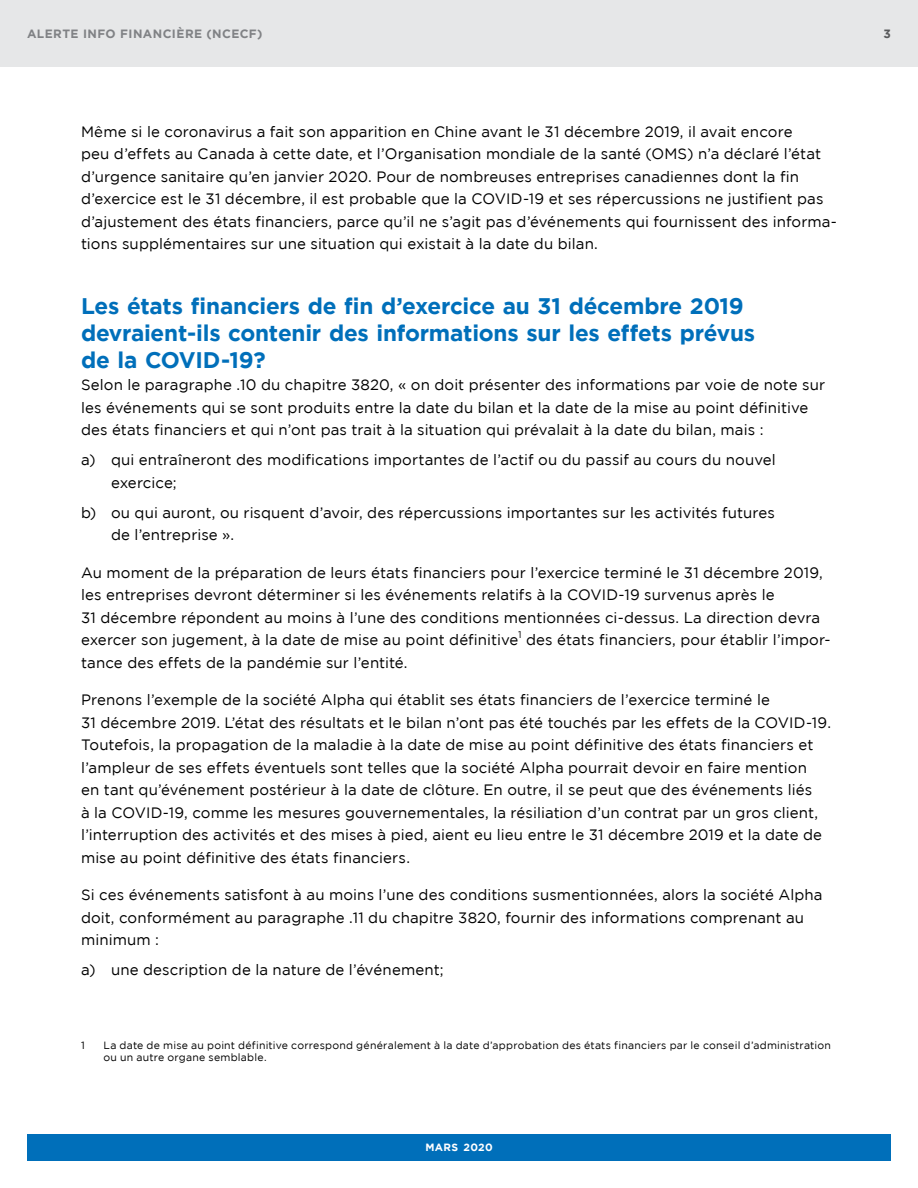
<style>
.page{position:relative;width:918px;height:1188px;background:#fff}
.page>*{position:absolute;margin:0;border:0;box-sizing:border-box;transform-origin:0 0}
.t1{font:700 22.5px/27px "Gotham";letter-spacing:-.01em;color:#006fba}
.t2{font:15px/22.5px "Gotham";letter-spacing:.01em;color:#000}
.t3{font:700 12px "Gotham";letter-spacing:.03em;color:#808285}
.t4{font:700 12px "Gotham";color:#58595b}
.t5{font:10.5px/12.6px "Gotham";letter-spacing:.02em;color:#000}
.t6{font:700 10.5px "Gotham";letter-spacing:.03em;color:#fff}
.t7{font:9.75px "Gotham";color:#000}
</style>
<div class="page">
<div style="left:27px;top:1134px;width:864px;height:27px;background:#006fba"></div>
<div style="left:0;top:0;width:918px;height:68px;background:#e6e7e8"></div>
<p class="t3" style="left:27px;top:27px;width:19px">Alerte</p>
<p class="t3" style="left:83px;top:27px;width:9px">info</p>
<p class="t3" style="left:120px;top:27px;width:9px">financi</p>
<p class="t3" style="left:176px;top:27px;width:88px">ère (NCECF)</p>
<p class="t4" style="left:884px;top:27px;width:9px">3</p>
<p class="t2" style="left:81px;top:120px;width:757px">Même si le coronavirus a fait son apparition en Chine avant le 31 décembre 2019, il avait encore<br>peu d’effets au Canada à cette date, et l’Organisation mondiale de la santé (OMS) n’a déclaré l’état d’urgence sanitaire qu’en janvier 2020. Pour de nombreuses entreprises canadiennes dont la fin d’exercice est le 31 décembre, il est probable que la COVID-19 et ses répercussions ne justifient pas d’ajustement des états financiers, parce qu’il ne s’agit pas d’événements qui fournissent des informa&shy;tions supplémentaires sur une situation qui existait à la date du bilan.</p>
<h1 class="t1" style="left:81px;top:292px;width:676px">Les états financiers de fin d’exercice au 31 décembre 2019 devraient-ils contenir des informations sur les effets prévus de la COVID-19?</h1>
<p class="t2" style="left:81px;top:374px;width:746px">Selon le paragraphe .10 du chapitre 3820, « on doit présenter des informations par voie de note sur les événements qui se sont produits entre la date du bilan et la date de la mise au point définitive des états financiers et qui n’ont pas trait à la situation qui prévalait à la date du bilan, mais :</p>
<p class="t2" style="left:111px;top:449px;width:666px;text-indent:-30px">a) qui entraîneront des modifications importantes de l’actif ou du passif au cours du nouvel exercice;</p>
<p class="t2" style="left:111px;top:501px;width:666px;text-indent:-30px">b) ou qui auront, ou risquent d’avoir, des répercussions importantes sur les activités futures de l’entreprise ».</p>
<p class="t2" style="left:81px;top:561px;width:743px">Au moment de la préparation de leurs états financiers pour l’exercice terminé le 31 décembre 2019, les entreprises devront déterminer si les événements relatifs à la COVID-19 survenus après le<br>31 décembre répondent au moins à l’une des conditions mentionnées ci-dessus. La direction devra exercer son jugement, à la date de mise au point définitive</p>
<p class="t7" style="left:518px;top:629px;width:5px">1</p>
<p class="t2" style="left:526px;top:629px;width:306px">des états financiers, pour établir l’impor-</p>
<p class="t2" style="left:81px;top:651px;width:328px">tance des effets de la pandémie sur l’entité.</p>
<p class="t2" style="left:81px;top:689px;width:752px">Prenons l’exemple de la société Alpha qui établit ses états financiers de l’exercice terminé le<br>31 décembre 2019. L’état des résultats et le bilan n’ont pas été touchés par les effets de la COVID-19.<br>Toutefois, la propagation de la maladie à la date de mise au point définitive des états financiers et l’ampleur de ses effets éventuels sont telles que la société Alpha pourrait devoir en faire mention<br>en tant qu’événement postérieur à la date de clôture. En outre, il se peut que des événements liés<br>à la COVID-19, comme les mesures gouvernementales, la résiliation d’un contrat par un gros client, l’interruption des activités et des mises à pied, aient eu lieu entre le 31 décembre 2019 et la date de mise au point définitive des états financiers.</p>
<p class="t2" style="left:81px;top:884px;width:743px">Si ces événements satisfont à au moins l’une des conditions susmentionnées, alors la société Alpha doit, conformément au paragraphe .11 du chapitre 3820, fournir des informations comprenant au minimum :</p>
<p class="t2" style="left:81px;top:959px;width:364px">a) une description de la nature de l’événement;</p>
<p class="t5" style="left:81px;top:1038px;width:5px">1</p>
<p class="t5" style="left:104px;top:1038px;width:729px">La date de mise au point définitive correspond généralement à la date d’approbation des états financiers par le conseil d’administration ou un autre organe semblable.</p>
<p class="t6" style="left:425px;top:1142px;width:69px">Mars 2020</p>
</div>
